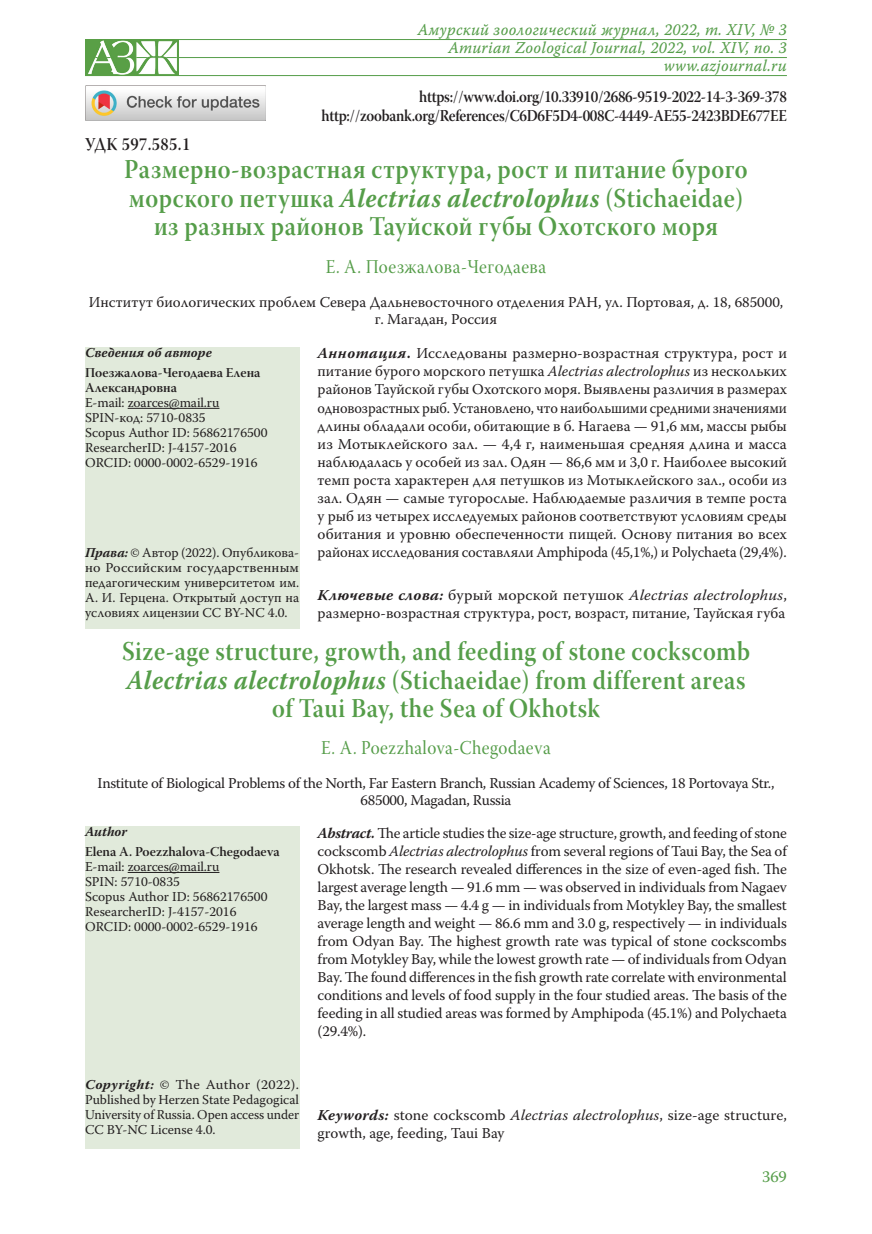
<style>
.page{position:relative;width:872px;height:1234px;background:#fff}
.page>*{position:absolute;margin:0;border:0;box-sizing:border-box;transform-origin:0 0}
.Заголовок_1{font:27px/28.5px "Warnock Pro Semibold Subh";letter-spacing:.02em;color:#559d49;text-align:center;scale:.9 1}
.Заголовок_2{font:19.5px "Warnock Pro Subh";letter-spacing:.025em;color:#559d49;scale:.9 1}
.Заголовок_1-2{font:18px "Warnock Pro Semibold Subh";letter-spacing:.025em;color:#231f20;scale:.9 1}
.Заголовок_1-3{font:16.5px "Warnock Pro Semibold Subh";letter-spacing:-.02em;color:#231f20;scale:.9 1}
.colon_right{font:16.5px "Warnock Pro It Capt";letter-spacing:.01em;color:#559d49;scale:.95 1}
.t1{font:16.5px "Warnock Pro";color:#559d49}
.Annotation{font:15px/18px "Warnock Pro";color:#231f20;text-align:justify}
.Affiliation{font:15px/16.5px "Warnock Pro";letter-spacing:-.02em;color:#231f20;text-align:center}
.Annotation-2{font:15px/18px "Warnock Pro";color:#231f20;scale:1.05 1}
.Заголовок_2-2{font:15px/16.5px "Warnock Pro";color:#231f20;text-align:center}
.Affiliation_info{font:13.5px/15px "Warnock Pro";color:#231f20;text-align:justify}
.Affiliation_info-2{font:13.5px/15px "Warnock Pro";color:#231f20;text-align:justify;scale:1.05 1}
.Affiliation_info-3{font:13.5px/15px "Warnock Pro Semibold Subh";color:#231f20}
.Affiliation_info-4{font:italic 700 13.5px "Warnock Pro";color:#231f20}
.s1{font-family:"Warnock Pro";font-weight:700;font-style:italic}
.s2{font-weight:700;font-style:italic}
.s3{font-weight:700}
.s4{font-style:italic}
</style>
<div class="page">
<div style="left:85px;top:347px;width:214px;height:281px;background:#e1eadb"></div>
<hr style="left:128px;top:408px;width:91px;height:1px;background:#231f20">
<div style="left:85px;top:826px;width:214px;height:322px;background:#e1eadb"></div>
<hr style="left:128px;top:871px;width:91px;height:1px;background:#231f20">
<img style="left:85px;top:85px;width:180px;height:35px">
<hr style="left:85px;top:39px;width:702px;height:1px;background:#559d49">
<hr style="left:85px;top:57px;width:702px;height:1px;background:#559d49">
<hr style="left:85px;top:75px;width:702px;height:1px;background:#559d49">
<img style="left:85px;top:40px;width:93px;height:35px">
<p class="colon_right" style="left:418px;top:20px;width:390px">Амурский зоологический журнал, 2022, т. XIV, № 3</p>
<p class="colon_right" style="left:448px;top:38px;width:358px">Amurian Zoological Journal, 2022, vol. XIV, no. 3</p>
<p class="colon_right" style="left:664px;top:56px;width:131px">www.azjournal.ru</p>
<p class="Заголовок_1-3" style="left:419px;top:86px;width:410px">https://www.doi.org/10.33910/2686-9519-2022-14-3-369-378</p>
<p class="Заголовок_1-3" style="left:321px;top:106px;width:518px">http://zoobank.org/References/C6D6F5D4-008C-4449-AE55-2423BDE677EE</p>
<p class="Заголовок_1-2" style="left:85px;top:133px;width:118px">УДК 597.585.1</p>
<p class="Заголовок_1" style="left:124px;top:155px;width:694px">Размерно-возрастная структура, рост и питание бурого морского петушка <span class="s1">Alectrias alectrolophus</span> (Stichaeidae) из разных районов Тауйской губы Охотского моря</p>
<p class="Заголовок_2" style="left:326px;top:255px;width:246px">Е. А. Поезжалова-Чегодаева</p>
<p class="Заголовок_2-2" style="left:89px;top:294px;width:696px">Институт биологических проблем Севера Дальневосточного отделения РАН, ул. Портовая, д. 18, 685000, г. Магадан, Россия</p>
<p class="Affiliation_info-4" style="left:85px;top:345px;width:128px">Сведения об авторе</p>
<p class="Affiliation_info-3" style="left:85px;top:364px;width:177px">Поезжалова-Чегодаева Елена<br>Александровна</p>
<p class="Affiliation_info" style="left:85px;top:394px;width:136px">E-mail: zoarces@mail.ru</p>
<p class="Affiliation_info" style="left:85px;top:409px;width:122px">SPIN-код: 5710-0835</p>
<p class="Affiliation_info" style="left:85px;top:424px;width:184px">Scopus Author ID: 56862176500</p>
<p class="Affiliation_info" style="left:85px;top:439px;width:153px">ResearcherID: J-4157-2016</p>
<p class="Affiliation_info" style="left:85px;top:454px;width:174px">ORCID: 0000-0002-6529-1916</p>
<p class="Annotation" style="left:317px;top:344px;width:471px"><span class="s2">Аннотация</span><span class="s3">.</span> Исследованы размерно-возрастная структура, рост и питание бурого морского петушка <span class="s4">Alectrias alectrolophus</span> из нескольких районов Тауйской губы Охотского моря. Выявлены различия в размерах одновозрастных рыб. Установлено, что наибольшими средними значениями длины обладали особи, обитающие в б. Нагаева — 91,6 мм, массы рыбы из Мотыклейского зал. — 4,4 г, наименьшая средняя длина и масса наблюдалась у особей из зал. Одян — 86,6 мм и 3,0 г. Наиболее высокий темп роста характерен для петушков из Мотыклейского зал., особи из зал. Одян — самые тугорослые. Наблюдаемые различия в темпе роста у рыб из четырех исследуемых районов соответствуют условиям среды обитания и уровню обеспеченности пищей. Основу питания во всех районах исследования составляли Amphipoda (45,1%,) и Polychaeta (29,4%).</p>
<p class="Annotation-2" style="left:317px;top:586px;width:448px"><span class="s2">Ключевые слова:</span> бурый морской петушок <span class="s4">Alectrias alectrolophus</span>, размерно-возрастная структура, рост, возраст, питание, Тауйская губа</p>
<p class="Заголовок_1" style="left:122px;top:636px;width:699px">Size-age structure, growth, and feeding of stone cockscomb<br><span class="s1">Alectrias alectrolophus</span> (Stichaeidae) from different areas of Taui Bay, the Sea of Okhotsk</p>
<p class="Заголовок_2" style="left:321px;top:736px;width:256px">E. A. Poezzhalova-Chegodaeva</p>
<p class="Affiliation" style="left:98px;top:774px;width:678px">Institute of Biological Problems of the North, Far Eastern Branch, Russian Academy of Sciences, 18 Portovaya Str.,<br>685000, Magadan, Russia</p>
<p class="Affiliation_info-4" style="left:85px;top:823px;width:44px">Author</p>
<p class="Affiliation_info-3" style="left:85px;top:843px;width:196px">Elena A. Poezzhalova-Chegodaeva</p>
<p class="Affiliation_info" style="left:85px;top:858px;width:136px">E-mail: zoarces@mail.ru</p>
<p class="Affiliation_info" style="left:85px;top:873px;width:96px">SPIN: 5710-0835</p>
<p class="Affiliation_info" style="left:85px;top:888px;width:184px">Scopus Author ID: 56862176500</p>
<p class="Affiliation_info" style="left:85px;top:903px;width:153px">ResearcherID: J-4157-2016</p>
<p class="Affiliation_info" style="left:85px;top:918px;width:174px">ORCID: 0000-0002-6529-1916</p>
<p class="Affiliation_info" style="left:85px;top:544px;width:216px"><span class="s2">Права:</span> © Автор (2022). Опубликова&shy;но Российским государственным педагогическим университетом им.<br>А. И. Герцена. Открытый доступ на условиях лицензии CC BY-NC 4.0.</p>
<p class="Annotation" style="left:317px;top:823px;width:471px"><span class="s2">Abstract.</span> The article studies the size-age structure, growth, and feeding of stone cockscomb <span class="s4">Alectrias alectrolophus</span> from several regions of Taui Bay, the Sea of Okhotsk. The research revealed differences in the size of even-aged fish. The largest average length — 91.6 mm — was observed in individuals from Nagaev Bay, the largest mass — 4.4 g — in individuals from Motykley Bay, the smallest average length and weight — 86.6 mm and 3.0 g, respectively — in individuals from Odyan Bay. The highest growth rate was typical of stone cockscombs from Motykley Bay, while the lowest growth rate — of individuals from Odyan Bay. The found differences in the fish growth rate correlate with environmental conditions and levels of food supply in the four studied areas. The basis of the feeding in all studied areas was formed by Amphipoda (45.1%) and Polychaeta (29.4%).</p>
<p class="Affiliation_info-2" style="left:85px;top:1076px;width:205px"><span class="s2">Copyright:</span> © The Author (2022).<br>Published by Herzen State Pedagogical University of Russia. Open access under CC BY-NC License 4.0.</p>
<p class="Annotation" style="left:317px;top:1105px;width:471px"><span class="s2">Keywords:</span> stone cockscomb <span class="s4">Alectrias alectrolophus</span>, size-age structure, growth, age, feeding, Taui Bay</p>
<p class="t1" style="left:762px;top:1166px;width:26px">369</p>
</div>
